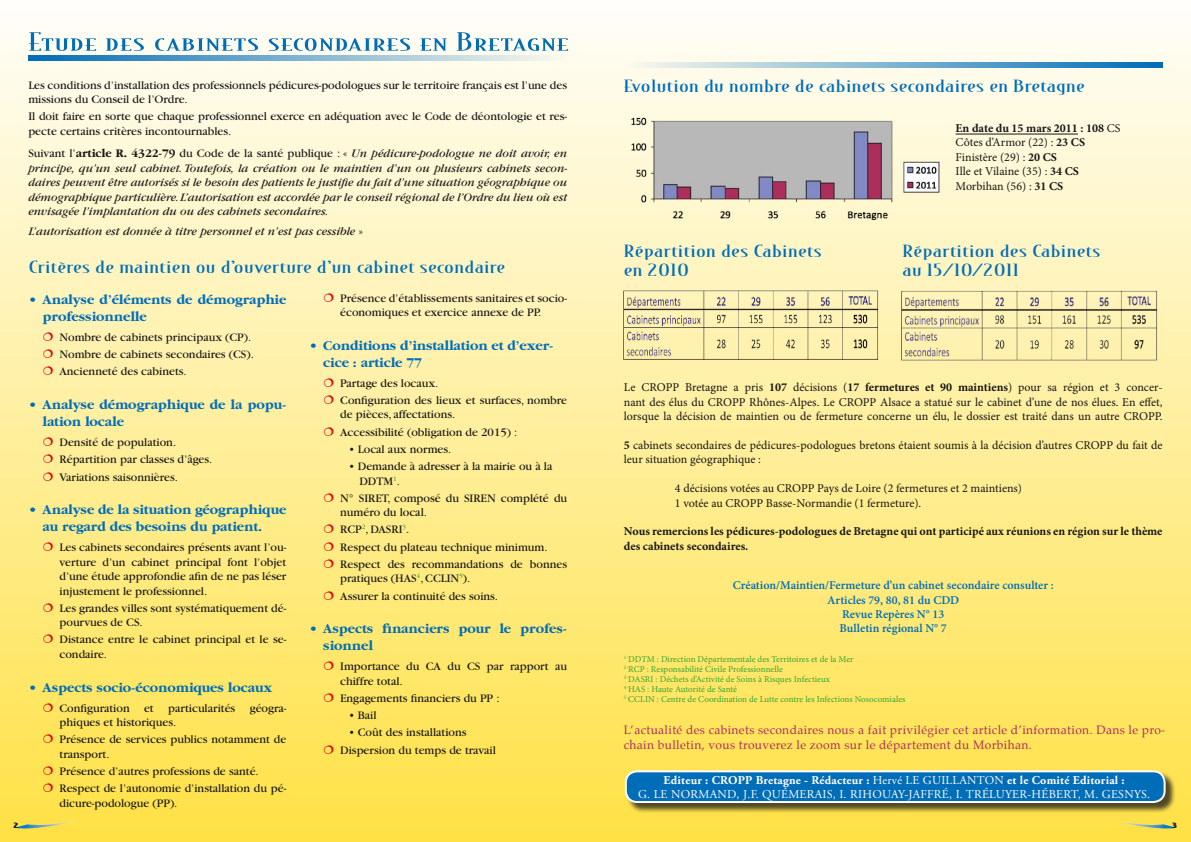
<style>
.page{position:relative;width:1191px;height:842px;background:#fff}
.page>*{position:absolute;margin:0;border:0;box-sizing:border-box;transform-origin:0 0}
.t1{font:24px "Bodega Serif Light Smallcaps";letter-spacing:.02em;color:#006db8;scale:2.2 1}
.t2{font:300 16px/19.2px "Bodega Serif";letter-spacing:.01em;color:#006db8;scale:2.2 1}
.t3{font:700 14px/16.8px "Garamond";color:#006db8}
.t4{font:12px/14.4px "Garamond";color:#181716}
.t5{font:12px/14.4px "Minion Pro";color:#181716}
.t6{font:italic 12px/14.4px "Garamond";color:#181716;text-align:justify}
.t7{font:12px/14.4px "Palatino";letter-spacing:.03em;color:#ab2e5d}
.t8{font:12px/14.4px "Adobe Garamond Pro";letter-spacing:.02em;color:#fff;text-align:center}
.t9{font:700 12px/14.4px "Minion Pro";color:#181716}
.t10{font:600 12px/14.4px "Minion Pro";color:#006db8;text-align:center}
.t11{font:9px/10px "Minion Pro";color:#3ca432}
.t12{font:900 7px "Bodega Sans";color:#181716;scale:2 1}
.s1{font-style:normal}
.s2{font-weight:700;font-style:normal}
.s3{font-weight:700}
</style>
<div class="page">
<div style="left:0;top:0;width:1191px;height:842px;background:linear-gradient(to bottom,#fffefa,#ffe145)"></div>
<svg style="left:624px;top:62px;width:538px;height:6px;background:#7eb3d1"></svg>
<img style="left:14px;top:821px;width:63px;height:7px">
<img style="left:1114px;top:821px;width:62px;height:7px">
<svg style="left:28px;top:55px;width:539px;height:6px;background:#7eb3d1"></svg>
<img style="left:624px;top:109px;width:319px;height:121px">
<img style="left:622px;top:287px;width:266px;height:79px">
<img style="left:900px;top:285px;width:266px;height:83px">
<hr style="left:955px;top:134px;width:123px;height:1px;background:#181716">
<div style="left:625px;top:771px;width:550px;height:42px;background:#181716;opacity:.75"></div>
<div style="left:626px;top:771px;width:538px;height:31px;background:#006db8;border-radius:11px"></div>
<div style="left:625px;top:770px;width:540px;height:33px;border:2px solid #fff;border-radius:11px"></div>
<svg style="left:44px;top:332px;width:9px;height:9px"></svg>
<svg style="left:44px;top:349px;width:9px;height:9px"></svg>
<svg style="left:43px;top:367px;width:10px;height:8px"></svg>
<svg style="left:44px;top:437px;width:9px;height:9px"></svg>
<svg style="left:44px;top:455px;width:9px;height:8px"></svg>
<svg style="left:43px;top:472px;width:10px;height:9px"></svg>
<svg style="left:44px;top:542px;width:9px;height:9px"></svg>
<svg style="left:44px;top:603px;width:9px;height:9px"></svg>
<svg style="left:43px;top:635px;width:10px;height:8px"></svg>
<svg style="left:44px;top:703px;width:9px;height:9px"></svg>
<svg style="left:44px;top:734px;width:9px;height:9px"></svg>
<svg style="left:43px;top:766px;width:10px;height:9px"></svg>
<svg style="left:43px;top:783px;width:10px;height:9px"></svg>
<svg style="left:324px;top:293px;width:10px;height:9px"></svg>
<svg style="left:324px;top:378px;width:10px;height:9px"></svg>
<svg style="left:324px;top:395px;width:10px;height:9px"></svg>
<svg style="left:324px;top:427px;width:10px;height:9px"></svg>
<svg style="left:324px;top:493px;width:10px;height:9px"></svg>
<svg style="left:324px;top:525px;width:10px;height:8px"></svg>
<svg style="left:324px;top:542px;width:10px;height:9px"></svg>
<svg style="left:324px;top:559px;width:10px;height:9px"></svg>
<svg style="left:324px;top:591px;width:10px;height:8px"></svg>
<svg style="left:324px;top:661px;width:10px;height:9px"></svg>
<svg style="left:324px;top:693px;width:10px;height:9px"></svg>
<svg style="left:324px;top:745px;width:10px;height:8px"></svg>
<h1 class="t1" style="left:28px;top:28px;width:247px">Etude des cabinets secondaires en Bretagne</h1>
<p class="t4" style="left:28px;top:78px;width:540px">Les conditions d’installation des professionnels pédicures-podologues sur le territoire français est l’une des missions du Conseil de l’Ordre.</p>
<p class="t4" style="left:28px;top:109px;width:540px">Il doit faire en sorte que chaque professionnel exerce en adéquation avec le Code de déontologie et res&shy;pecte certains critères incontournables.</p>
<p class="t6" style="left:28px;top:147px;width:540px"><span class="s1">Suivant l’</span><span class="s2">article R. 4322-79</span> <span class="s1">du Code de la santé publique : «</span> Un pédicure-podologue ne doit avoir, en principe, qu’un seul cabinet. Toutefois, la création ou le maintien d’un ou plusieurs cabinets secon&shy;daires peuvent être autorisés si le besoin des patients le justifie du fait d’une situation géographique ou démographique particulière. L’autorisation est accordée par le conseil régional de l’Ordre du lieu où est envisagée l’implantation du ou des cabinets secondaires.</p>
<p class="t6" style="left:28px;top:224px;width:336px">L’autorisation est donnée à titre personnel et n’est pas cessible <span class="s1">»</span></p>
<h2 class="t2" style="left:28px;top:257px;width:218px">Critères de maintien ou d’ouverture d’un cabinet secondaire</h2>
<p class="t3" style="left:43px;top:292px;width:245px;text-indent:-14px">• Analyse d’éléments de démographie professionnelle</p>
<p class="t4" style="left:59px;top:329px;width:196px;line-height:17.2px">Nombre de cabinets principaux (CP).<br>Nombre de cabinets secondaires (CS).<br>Ancienneté des cabinets.</p>
<p class="t3" style="left:43px;top:397px;width:245px;text-indent:-14px">• Analyse démographique de la popu&shy;lation locale</p>
<p class="t4" style="left:59px;top:434px;width:154px;line-height:17.2px">Densité de population.<br>Répartition par classes d’âges.<br>Variations saisonnières.</p>
<p class="t3" style="left:43px;top:502px;width:245px;text-indent:-14px">• Analyse de la situation géographique au regard des besoins du patient.</p>
<p class="t4" style="left:60px;top:540px;width:228px;text-align:justify">Les cabinets secondaires présents avant l’ou&shy;verture d’un cabinet principal font l’objet d’une étude approfondie afin de ne pas léser injustement le professionnel.</p>
<p class="t4" style="left:60px;top:601px;width:228px">Les grandes villes sont systématiquement dé&shy;pourvues de CS.</p>
<p class="t4" style="left:59px;top:633px;width:228px">Distance entre le cabinet principal et le se&shy;condaire.</p>
<p class="t3" style="left:28px;top:679px;width:245px">• Aspects socio-économiques locaux</p>
<p class="t4" style="left:60px;top:701px;width:228px">Configuration et particularités géogra&shy;phiques et historiques.</p>
<p class="t4" style="left:60px;top:732px;width:228px">Présence de services publics notamment de transport.</p>
<p class="t4" style="left:59px;top:763px;width:228px;line-height:17.2px">Présence d’autres professions de santé.<br>Respect de l’autonomie d’installation du pé-</p>
<p class="t4" style="left:59px;top:796px;width:119px">dicure-podologue (PP).</p>
<p class="t4" style="left:340px;top:291px;width:228px">Présence d’établissements sanitaires et socio&shy;économiques et exercice annexe de PP.</p>
<p class="t3" style="left:323px;top:337px;width:232px;text-indent:-14px">• Conditions d’installation et d’exer&shy;cice : article 77</p>
<p class="t4" style="left:340px;top:375px;width:228px;line-height:17.2px">Partage des locaux.<br>Configuration des lieux et surfaces, nombre</p>
<p class="t4" style="left:340px;top:406px;width:179px;line-height:17.2px">de pièces, affectations.<br>Accessibilité (obligation de 2015) :</p>
<p class="t4" style="left:349px;top:442px;width:104px">• Local aux normes.</p>
<p class="t4" style="left:359px;top:459px;width:195px;text-indent:-11px">• Demande à adresser à la mairie ou à la<br>DDTM<sup>1</sup>.</p>
<p class="t4" style="left:340px;top:491px;width:228px">N° SIRET, composé du SIREN complété du numéro du local.</p>
<p class="t4" style="left:340px;top:521px;width:228px;line-height:17.2px">RCP<sup>2</sup>, DASRI<sup>3</sup>.<br>Respect du plateau technique minimum.<br>Respect des recommandations de bonnes</p>
<p class="t4" style="left:340px;top:570px;width:159px;line-height:17.2px">pratiques (HAS<sup>4</sup>, CCLIN<sup>5</sup>).<br>Assurer la continuité des soins.</p>
<p class="t3" style="left:323px;top:621px;width:245px;text-indent:-14px">• Aspects financiers pour le profes&shy;sionnel</p>
<p class="t4" style="left:340px;top:659px;width:228px">Importance du CA du CS par rapport au chiffre total.</p>
<p class="t4" style="left:340px;top:691px;width:161px">Engagements financiers du PP :</p>
<p class="t4" style="left:349px;top:708px;width:29px">• Bail</p>
<p class="t4" style="left:340px;top:724px;width:157px;line-height:17.2px;text-indent:8px">• Coût des installations<br>Dispersion du temps de travail</p>
<h2 class="t2" style="left:624px;top:77px;width:211px">Evolution du nombre de cabinets secondaires en Bretagne</h2>
<p class="t5" style="left:955px;top:121px;width:166px"><span class="s3">En date du 15 mars 2011 : 108</span> CS<br>Côtes d’Armor (22) : <span class="s3">23 CS<br></span>Finistère (29) : <span class="s3">20 CS<br></span>Ille et Vilaine (35) : <span class="s3">34 CS<br></span>Morbihan (56) : <span class="s3">31 CS</span></p>
<h2 class="t2" style="left:624px;top:241px;width:91px">Répartition des Cabinets en 2010</h2>
<h2 class="t2" style="left:902px;top:241px;width:91px">Répartition des Cabinets au 15/10/2011</h2>
<p class="t5" style="left:624px;top:380px;width:540px;text-align:justify">Le CROPP Bretagne a pris <span class="s3">107</span> décisions (<span class="s3">17 fermetures et 90 maintiens</span>) pour sa région et 3 concer&shy;nant des élus du CROPP Rhônes-Alpes. Le CROPP Alsace a statué sur le cabinet d’une de nos élues. En effet, lorsque la décision de maintien ou de fermeture concerne un élu, le dossier est traité dans un autre CROPP.</p>
<p class="t5" style="left:624px;top:438px;width:540px"><span class="s3">5</span> cabinets secondaires de pédicures-podologues bretons étaient soumis à la décision d’autres CROPP du fait de leur situation géographique :</p>
<p class="t5" style="left:675px;top:481px;width:349px">4 décisions votées au CROPP Pays de Loire (2 fermetures et 2 maintiens)<br>1 votée au CROPP Basse-Normandie (1 fermeture).</p>
<p class="t9" style="left:624px;top:524px;width:540px">Nous remercions les pédicures-podologues de Bretagne qui ont participé aux réunions en région sur le thème des cabinets secondaires.</p>
<p class="t10" style="left:732px;top:578px;width:322px">Création/Maintien/Fermeture d’un cabinet secondaire consulter :<br>Articles 79, 80, 81 du CDD<br>Revue Repères N° 13<br>Bulletin régional N° 7</p>
<p class="t11" style="left:624px;top:654px;width:283px"><sup>1-</sup>DDTM : Direction Départementale des Territoires et de la Mer<br><sup>2-</sup>RCP : Responsabilité Civile Professionnelle<br><sup>3-</sup>DASRI : Déchets d’Activité de Soins à Risques Infectieux<br><sup>4-</sup>HAS : Haute Autorité de Santé<br><sup>5-</sup>CCLIN : Centre de Coordination de Lutte contre les Infections Nosocomiales</p>
<p class="t7" style="left:624px;top:723px;width:543px">L’actualité des cabinets secondaires nous a fait privilégier cet article d’information. Dans le pro&shy;chain bulletin, vous trouverez le zoom sur le département du Morbihan.</p>
<p class="t8" style="left:638px;top:773px;width:514px"><span class="s3">Editeur : CROPP Bretagne - Rédacteur :</span> Hervé LE GUILLANTON <span class="s3">et le Comité Editorial :<br></span>G. LE NORMAND, J.F. QUÉMERAIS, I. RIHOUAY-JAFFRÉ, I. TRÉLUYER-HÉBERT, M. GESNYS.</p>
<p class="t12" style="left:14px;top:820px;width:4px">2</p>
<p class="t12" style="left:1172px;top:820px;width:4px">3</p>
</div>
